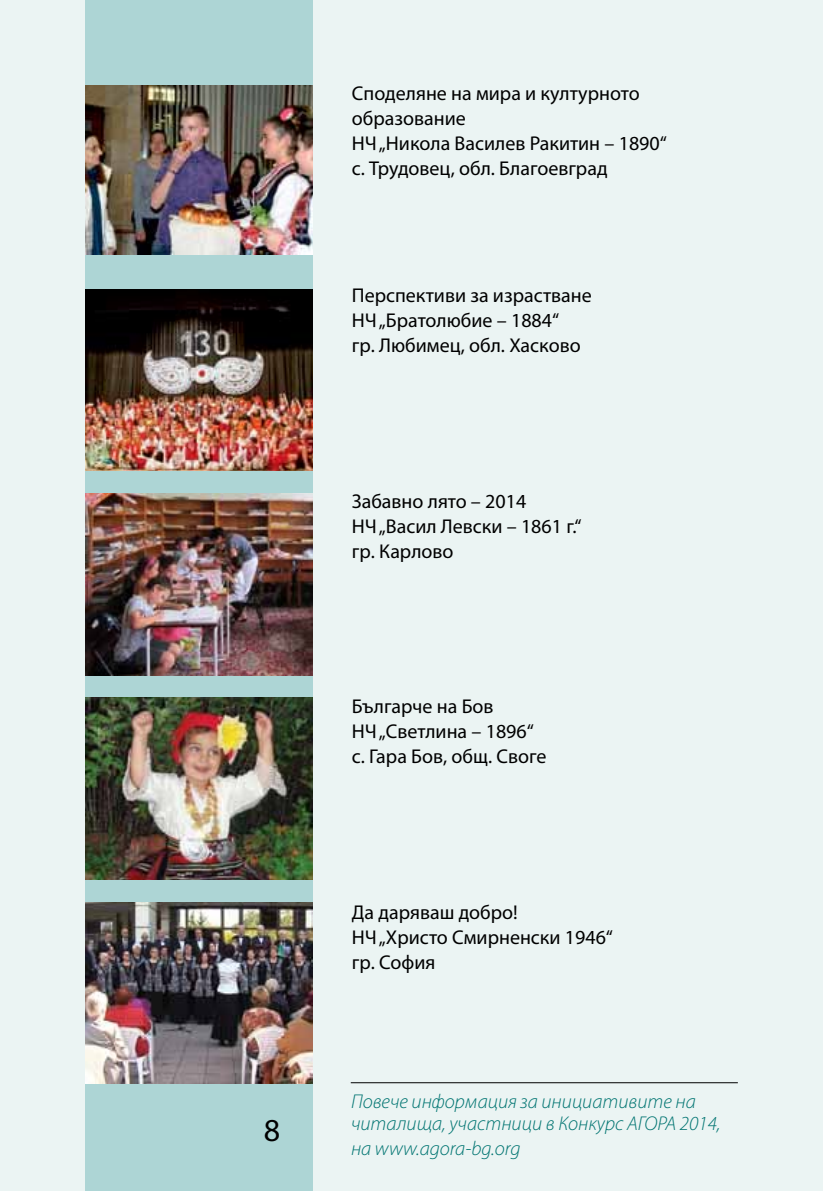
<style>
.page{position:relative;width:823px;height:1191px;background:#fff}
.page>*{position:absolute;margin:0;border:0;box-sizing:border-box;transform-origin:0 0}
.t1{font:32px "Myriad Pro";color:#000}
.t2{font:20px/25px "Myriad Pro";color:#000}
.t3{font:italic 300 20px/22px "Myriad Pro";color:#007471}
</style>
<div class="page">
<div style="left:0;top:0;width:822px;height:1191px;background:#ebf4f3"></div>
<div style="left:85px;top:0;width:227px;height:1191px;background:#add5d5"></div>
<hr style="left:350px;top:1082px;width:387px;height:1px;background:#000">
<img style="left:85px;top:85px;width:227px;height:169px">
<img style="left:85px;top:289px;width:227px;height:182px">
<img style="left:85px;top:493px;width:227px;height:182px">
<img style="left:85px;top:698px;width:227px;height:181px">
<img style="left:85px;top:902px;width:227px;height:181px">
<h1 class="t1" style="left:263px;top:1110px;width:18px">8</h1>
<p class="t2" style="left:351px;top:81px;width:316px">Споделяне на мира и културното образование<br>НЧ „Никола Василев Ракитин – 1890“ с. Трудовец, обл. Благоевград</p>
<p class="t2" style="left:351px;top:283px;width:241px">Перспективи за израстване<br>НЧ „Братолюбие – 1884“<br>гр. Любимец, обл. Хасково</p>
<p class="t2" style="left:351px;top:488px;width:231px">Забавно лято – 2014<br>НЧ „Васил Левски – 1861 г.“ гр. Карлово</p>
<p class="t2" style="left:351px;top:693px;width:196px">Българче на Бов<br>НЧ „Светлина – 1896“ с. Гара Бов, общ. Своге</p>
<p class="t2" style="left:351px;top:899px;width:262px">Да даряваш добро!<br>НЧ „Христо Смирненски 1946“ гр. София</p>
<p class="t3" style="left:351px;top:1091px;width:371px">Повече информация за инициативите на читалища, участници в конкурс АГОРА 2014,</p>
<p class="t3" style="left:351px;top:1138px;width:171px">на www.agora-bg.org</p>
</div>
